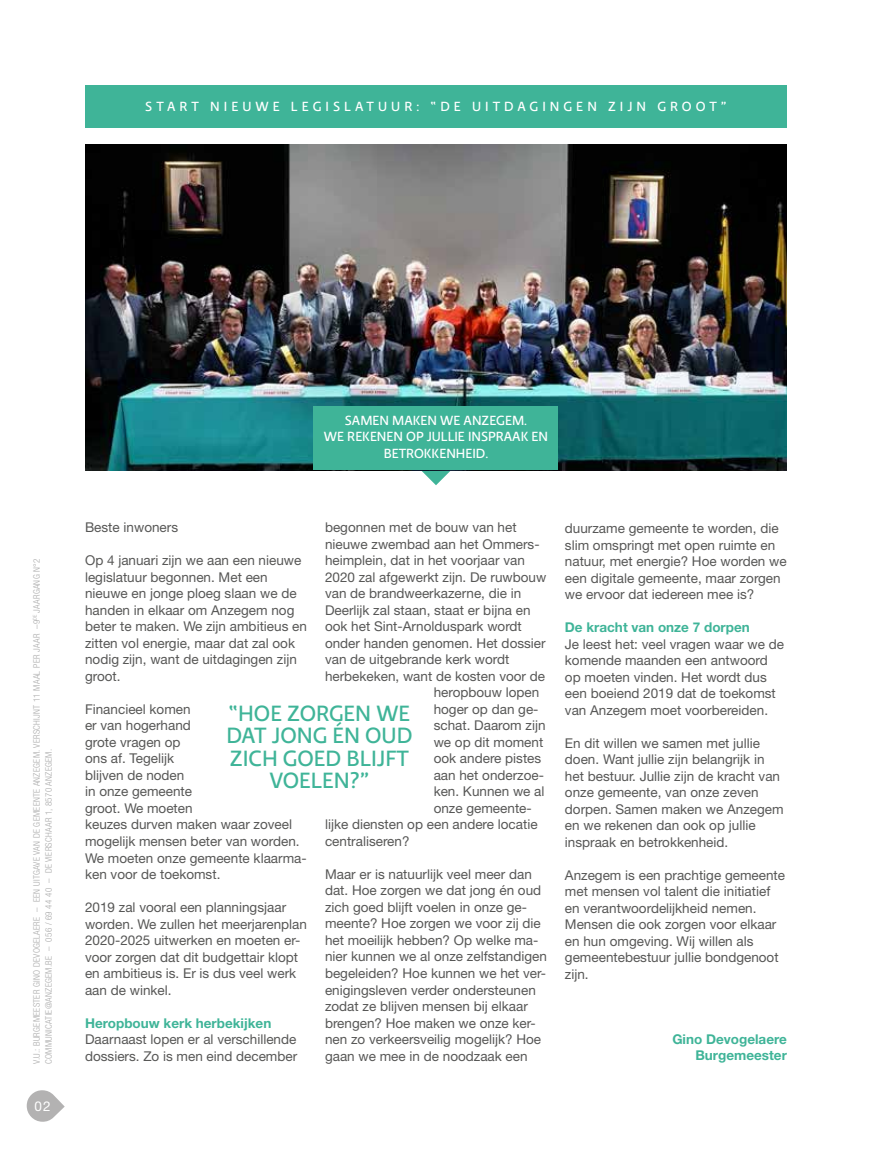
<style>
.page{position:relative;width:872px;height:1149px;background:#fff}
.page>*{position:absolute;margin:0;border:0;box-sizing:border-box;transform-origin:0 0}
.t1{font:500 22.5px/22.5px "Relato Sans OT";color:#3fb498;text-align:center}
.t2{font:13.5px/16.5px "Helvetica Neue LT Std";color:#575756}
.t3{font:700 13.5px/16.5px "Helvetica Neue LT Std";color:#3fb498;text-align:right}
.t4{font:500 13.5px/16.5px "Relato Sans OT";color:#fff;text-align:center}
.t5{font:500 13.5px "Relato Sans OT";letter-spacing:.3em;color:#fff}
.t6{font:13.5px "Helvetica Neue LT Std";color:#fff}
.t7{font:300 condensed 9px/12px "Helvetica Neue LT Std";letter-spacing:.03em;color:#aaa}
</style>
<div class="page">
<svg style="left:27px;top:1090px;width:38px;height:31px"></svg>
<div style="left:85px;top:85px;width:702px;height:43px;background:#3fb498"></div>
<svg style="left:421px;top:470px;width:30px;height:15px"></svg>
<img style="left:85px;top:144px;width:702px;height:326px">
<div style="left:314px;top:406px;width:244px;height:64px;background:#3fb498"></div>
<p class="t5" style="left:145px;top:99px;width:583px">START NIEUWE LEGISLATUUR: “DE UITDAGINGEN ZIJN GROOT”</p>
<p class="t7" style="left:30px;top:1063px;width:506px;rotate:-90deg">V.U.: BURGEMEESTER GINO DEVOGELAERE – EEN UITGAVE VAN DE GEMEENTE ANZEGEM. VERSCHIJNT 11 MAAL PER JAAR –9<sup>DE</sup> JAARGANG N°2<br>COMMUNICATIE@ANZEGEM.BE – 056 / 69 44 40 – DE VIERSCHAAR 1, 8570 ANZEGEM.</p>
<p class="t6" style="left:34px;top:1097px;width:18px">02</p>
<p class="t4" style="left:324px;top:412px;width:226px">SAMEN MAKEN WE ANZEGEM.<br>WE REKENEN OP JULLIE INSPRAAK EN<br>BETROKKENHEID.</p>
<p class="t2" style="left:325px;top:519px;width:193px">begonnen met de bouw van het</p>
<p class="t2" style="left:325px;top:535px;width:216px">nieuwe zwembad aan het Ommers-</p>
<p class="t2" style="left:325px;top:552px;width:201px">heimplein, dat in het voorjaar van</p>
<p class="t2" style="left:325px;top:568px;width:223px">2020 zal afgewerkt zijn. De ruwbouw</p>
<p class="t2" style="left:325px;top:585px;width:198px">van de brandweerkazerne, die in</p>
<p class="t2" style="left:325px;top:601px;width:207px">Deerlijk zal staan, staat er bijna en</p>
<p class="t2" style="left:325px;top:618px;width:198px">ook het Sint-Arnolduspark wordt</p>
<p class="t2" style="left:325px;top:634px;width:222px">onder handen genomen. Het dossier</p>
<p class="t2" style="left:325px;top:651px;width:186px">van de uitgebrande kerk wordt</p>
<p class="t2" style="left:325px;top:667px;width:222px">herbekeken, want de kosten voor de</p>
<p class="t2" style="left:434px;top:683px;width:107px">heropbouw lopen</p>
<p class="t2" style="left:434px;top:700px;width:106px">hoger op dan ge-</p>
<p class="t2" style="left:434px;top:716px;width:113px">schat. Daarom zijn</p>
<p class="t2" style="left:434px;top:733px;width:111px">we op dit moment</p>
<p class="t2" style="left:434px;top:749px;width:109px">ook andere pistes</p>
<p class="t2" style="left:434px;top:766px;width:112px">aan het onderzoe-</p>
<p class="t2" style="left:434px;top:782px;width:112px">ken. Kunnen we al</p>
<p class="t2" style="left:434px;top:799px;width:100px">onze gemeente-</p>
<p class="t2" style="left:325px;top:815px;width:214px">lijke diensten op een andere locatie</p>
<p class="t2" style="left:325px;top:832px;width:86px">centraliseren?</p>
<p class="t2" style="left:325px;top:865px;width:223px">Maar er is natuurlijk veel meer dan dat. Hoe zorgen we dat jong én oud zich goed blijft voelen in onze ge&shy;meente? Hoe zorgen we voor zij die het moeilijk hebben? Op welke ma&shy;nier kunnen we al onze zelfstandigen begeleiden? Hoe kunnen we het ver&shy;enigingsleven verder ondersteunen zodat ze blijven mensen bij elkaar brengen? Hoe maken we onze ker&shy;nen zo verkeersveilig mogelijk? Hoe gaan we mee in de noodzaak een</p>
<p class="t2" style="left:85px;top:519px;width:94px">Beste inwoners</p>
<p class="t2" style="left:85px;top:552px;width:223px">Op 4 januari zijn we aan een nieuwe legislatuur begonnen. Met een nieuwe en jonge ploeg slaan we de handen in elkaar om Anzegem nog beter te maken. We zijn ambitieus en zitten vol energie, maar dat zal ook nodig zijn, want de uitdagingen zijn groot.</p>
<p class="t2" style="left:85px;top:700px;width:223px">Financieel komen<br>er van hogerhand<br>grote vragen op<br>ons af. Tegelijk<br>blijven de noden<br>in onze gemeente<br>groot. We moeten<br>keuzes durven maken waar zoveel mogelijk mensen beter van worden.<br>We moeten onze gemeente klaarma&shy;ken voor de toekomst.</p>
<p class="t2" style="left:85px;top:898px;width:223px">2019 zal vooral een planningsjaar worden. We zullen het meerjarenplan<br>2020-2025 uitwerken en moeten er&shy;voor zorgen dat dit budgettair klopt en ambitieus is. Er is dus veel werk aan de winkel.</p>
<p class="t3" style="left:85px;top:1013px;width:188px">Heropbouw kerk herbekijken</p>
<p class="t2" style="left:85px;top:1030px;width:214px">Daarnaast lopen er al verschillende dossiers. Zo is men eind december</p>
<h1 class="t1" style="left:226px;top:701px;width:188px">“HOE ZORGEN WE<br>DAT JONG ÉN OUD<br>ZICH GOED BLIJFT<br>VOELEN?”</h1>
<p class="t2" style="left:565px;top:519px;width:223px">duurzame gemeente te worden, die slim omspringt met open ruimte en natuur, met energie? Hoe worden we een digitale gemeente, maar zorgen we ervoor dat iedereen mee is?</p>
<p class="t3" style="left:565px;top:618px;width:186px">De kracht van onze 7 dorpen</p>
<p class="t2" style="left:565px;top:635px;width:220px">Je leest het: veel vragen waar we de komende maanden een antwoord op moeten vinden. Het wordt dus een boeiend 2019 dat de toekomst van Anzegem moet voorbereiden.</p>
<p class="t2" style="left:565px;top:734px;width:220px">En dit willen we samen met jullie doen. Want jullie zijn belangrijk in het bestuur. Jullie zijn de kracht van onze gemeente, van onze zeven dorpen. Samen maken we Anzegem en we rekenen dan ook op jullie inspraak en betrokkenheid.</p>
<p class="t2" style="left:565px;top:866px;width:222px">Anzegem is een prachtige gemeente met mensen vol talent die initiatief en verantwoordelijkheid nemen.<br>Mensen die ook zorgen voor elkaar en hun omgeving. Wij willen als gemeentebestuur jullie bondgenoot zijn.</p>
<p class="t3" style="left:672px;top:1029px;width:116px">Gino Devogelaere<br>Burgemeester</p>
</div>
